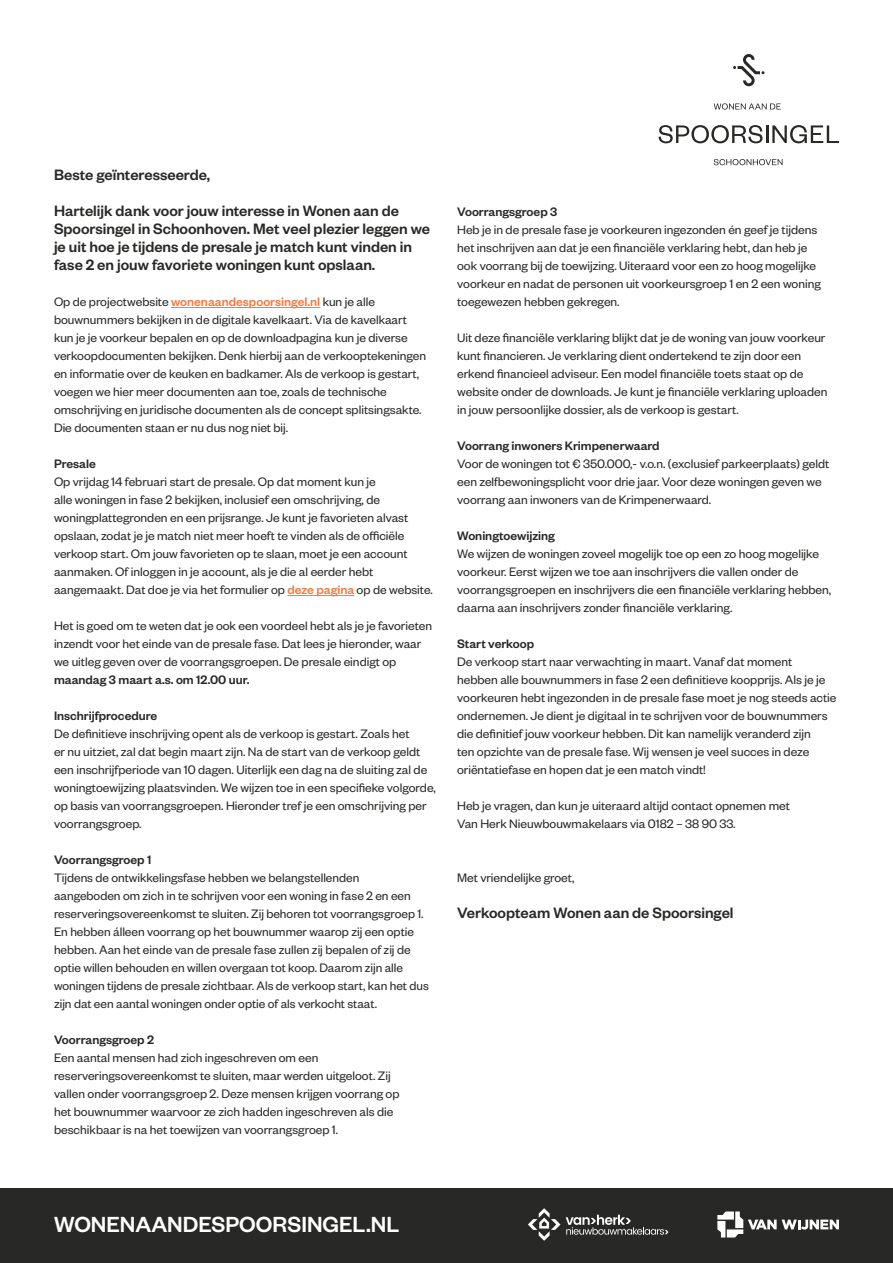
<style>
.page{position:relative;width:893px;height:1263px;background:#fff}
.page>*{position:absolute;margin:0;border:0;box-sizing:border-box;transform-origin:0 0}
.t1{font:500 24px "Founders Grotesk";color:#fff}
.t2{font:500 16.5px/18px "Founders Grotesk";color:#282826}
.t3{font:13.5px/18px "Founders Grotesk";color:#282826}
.t4{font:500 13.5px "Founders Grotesk";color:#282826}
.s1{font-weight:500;color:#ef7d44}
</style>
<div class="page">
<div style="left:0;top:1188px;width:893px;height:75px;background:#282826"></div>
<svg style="left:717px;top:1211px;width:122px;height:26px"></svg>
<hr style="left:171px;top:307px;width:149px;height:1px;background:#ef7d44">
<hr style="left:287px;top:595px;width:67px;height:1px;background:#ef7d44">
<svg style="left:659px;top:125px;width:180px;height:18px"></svg>
<svg style="left:714px;top:103px;width:67px;height:7px"></svg>
<svg style="left:714px;top:159px;width:68px;height:6px"></svg>
<svg style="left:733px;top:54px;width:31px;height:32px"></svg>
<svg style="left:528px;top:1208px;width:32px;height:33px"></svg>
<svg style="left:566px;top:1215px;width:102px;height:20px"></svg>
<p class="t2" style="left:54px;top:156px;width:346px;line-height:36px">Beste geïnteresseerde,<br>Hartelijk dank voor jouw interesse in Wonen aan de</p>
<p class="t2" style="left:54px;top:219px;width:378px">Spoorsingel in Schoonhoven. Met veel plezier leggen we je uit hoe je tijdens de presale je match kunt vinden in fase 2 en jouw favoriete woningen kunt opslaan.</p>
<p class="t3" style="left:54px;top:292px;width:374px">Op de projectwebsite <span class="s1">wonenaandespoorsingel.nl</span> kun je alle bouwnummers bekijken in de digitale kavelkaart. Via de kavelkaart kun je je voorkeur bepalen en op de downloadpagina kun je diverse verkoopdocumenten bekijken. Denk hierbij aan de verkooptekeningen en informatie over de keuken en badkamer. Als de verkoop is gestart, voegen we hier meer documenten aan toe, zoals de technische omschrijving en juridische documenten als de concept splitsingsakte.<br>Die documenten staan er nu dus nog niet bij.</p>
<p class="t4" style="left:54px;top:455px;width:43px">Presale</p>
<p class="t3" style="left:54px;top:472px;width:380px">Op vrijdag 14 februari start de presale. Op dat moment kun je<br>alle woningen in fase 2 bekijken, inclusief een omschrijving, de woningplattegronden en een prijsrange. Je kunt je favorieten alvast opslaan, zodat je je match niet meer hoeft te vinden als de officiële verkoop start. Om jouw favorieten op te slaan, moet je een account aanmaken. Of inloggen in je account, als je die al eerder hebt aangemaakt. Dat doe je via het formulier op <span class="s1">deze pagina</span> op de website.</p>
<p class="t3" style="left:54px;top:616px;width:380px">Het is goed om te weten dat je ook een voordeel hebt als je je favorieten inzendt voor het einde van de presale fase. Dat lees je hieronder, waar we uitleg geven over de voorrangsgroepen. De presale eindigt op</p>
<p class="t4" style="left:54px;top:671px;width:197px">maandag 3 maart a.s. om 12.00 uur.</p>
<p class="t4" style="left:54px;top:707px;width:105px">Inschrijfprocedure</p>
<p class="t3" style="left:54px;top:724px;width:383px">De definitieve inschrijving opent als de verkoop is gestart. Zoals het<br>er nu uitziet, zal dat begin maart zijn. Na de start van de verkoop geldt een inschrijfperiode van 10 dagen. Uiterlijk een dag na de sluiting zal de woningtoewijzing plaatsvinden. We wijzen toe in een specifieke volgorde, op basis van voorrangsgroepen. Hieronder tref je een omschrijving per voorrangsgroep.</p>
<p class="t4" style="left:54px;top:851px;width:99px">Voorrangsgroep 1</p>
<p class="t3" style="left:54px;top:868px;width:376px">Tijdens de ontwikkelingsfase hebben we belangstellenden aangeboden om zich in te schrijven voor een woning in fase 2 en een reserveringsovereenkomst te sluiten. Zij behoren tot voorrangsgroep 1.<br>En hebben álleen voorrang op het bouwnummer waarop zij een optie hebben. Aan het einde van de presale fase zullen zij bepalen of zij de optie willen behouden en willen overgaan tot koop. Daarom zijn alle woningen tijdens de presale zichtbaar. Als de verkoop start, kan het dus zijn dat een aantal woningen onder optie of als verkocht staat.</p>
<p class="t4" style="left:54px;top:1031px;width:101px">Voorrangsgroep 2</p>
<p class="t3" style="left:54px;top:1048px;width:347px">Een aantal mensen had zich ingeschreven om een reserveringsovereenkomst te sluiten, maar werden uitgeloot. Zij vallen onder voorrangsgroep 2. Deze mensen krijgen voorrang op het bouwnummer waarvoor ze zich hadden ingeschreven als die beschikbaar is na het toewijzen van voorrangsgroep 1.</p>
<p class="t4" style="left:457px;top:203px;width:102px">Voorrangsgroep 3</p>
<p class="t3" style="left:457px;top:220px;width:365px">Heb je in de presale fase je voorkeuren ingezonden én geef je tijdens het inschrijven aan dat je een financiële verklaring hebt, dan heb je ook voorrang bij de toewijzing. Uiteraard voor een zo hoog mogelijke voorkeur en nadat de personen uit voorkeursgroep 1 en 2 een woning toegewezen hebben gekregen.</p>
<p class="t3" style="left:457px;top:328px;width:372px">Uit deze financiële verklaring blijkt dat je de woning van jouw voorkeur kunt financieren. Je verklaring dient ondertekend te zijn door een erkend financieel adviseur. Een model financiële toets staat op de website onder de downloads. Je kunt je financiële verklaring uploaden in jouw persoonlijke dossier, als de verkoop is gestart.</p>
<p class="t4" style="left:457px;top:437px;width:204px">Voorrang inwoners Krimpenerwaard</p>
<p class="t3" style="left:457px;top:454px;width:374px">Voor de woningen tot € 350.000,- v.o.n. (exclusief parkeerplaats) geldt een zelfbewoningsplicht voor drie jaar. Voor deze woningen geven we voorrang aan inwoners van de Krimpenerwaard.</p>
<p class="t4" style="left:457px;top:527px;width:99px">Woningtoewijzing</p>
<p class="t3" style="left:457px;top:544px;width:376px">We wijzen de woningen zoveel mogelijk toe op een zo hoog mogelijke voorkeur. Eerst wijzen we toe aan inschrijvers die vallen onder de voorrangsgroepen en inschrijvers die een financiële verklaring hebben, daarna aan inschrijvers zonder financiële verklaring.</p>
<p class="t4" style="left:457px;top:635px;width:79px">Start verkoop</p>
<p class="t3" style="left:457px;top:652px;width:381px">De verkoop start naar verwachting in maart. Vanaf dat moment<br>hebben alle bouwnummers in fase 2 een definitieve koopprijs. Als je je voorkeuren hebt ingezonden in de presale fase moet je nog steeds actie ondernemen. Je dient je digitaal in te schrijven voor de bouwnummers die definitief jouw voorkeur hebben. Dit kan namelijk veranderd zijn<br>ten opzichte van de presale fase. Wij wensen je veel succes in deze oriëntatiefase en hopen dat je een match vindt!</p>
<p class="t3" style="left:457px;top:796px;width:334px">Heb je vragen, dan kun je uiteraard altijd contact opnemen met<br>Van Herk Nieuwbouwmakelaars via 0182 – 38 90 33.</p>
<p class="t3" style="left:457px;top:868px;width:119px">Met vriendelijke groet,</p>
<p class="t2" style="left:457px;top:903px;width:278px">Verkoopteam Wonen aan de Spoorsingel</p>
<h1 class="t1" style="left:54px;top:1209px;width:347px">WONENAANDESPOORSINGEL.NL</h1>
</div>
